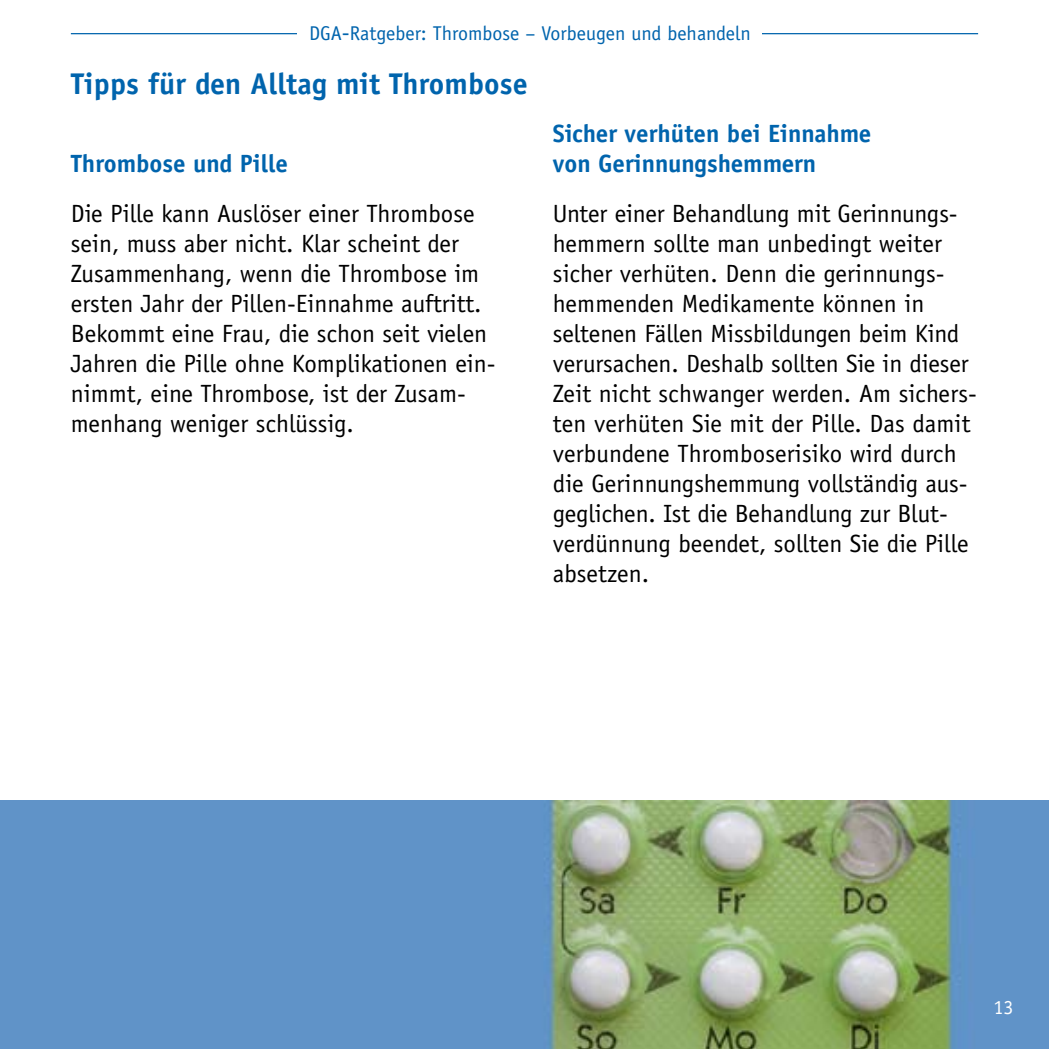
<style>
.page{position:relative;width:1049px;height:1049px;background:#fff}
.page>*{position:absolute;margin:0;border:0;box-sizing:border-box;transform-origin:0 0}
.t1{font:700 30px "Officina Sans LT";letter-spacing:.005em;color:#0064ad}
.t2{font:25px/30px "Officina Sans LT";color:#000}
.t3{font:700 25px/30px "Officina Sans LT";color:#0064ad}
.t4{font:20px "Officina Sans LT";color:#0064ad}
.t5{font:20px "Officina Sans LT";color:#fff}
.s1{font-size:22.5px}
</style>
<div class="page">
<hr style="left:71px;top:33px;width:907px;height:1px;background:#0064ad">
<div style="left:297px;top:23px;width:464px;height:36px;background:#fff"></div>
<img style="left:0;top:801px;width:1049px;height:248px">
<p class="t4" style="left:309px;top:22px;width:443px">DGA<span class="s1">-</span>Ratgeber: Thrombose – Vorbeugen und behandeln</p>
<p class="t1" style="left:71px;top:66px;width:458px">Tipps für den Alltag mit Thrombose</p>
<p class="t3" style="left:71px;top:148px;width:219px">Thrombose und Pille</p>
<p class="t2" style="left:71px;top:199px;width:426px">Die Pille kann Auslöser einer Thrombose sein, muss aber nicht. Klar scheint der Zusammenhang, wenn die Thrombose im ersten Jahr der Pillen-Einnahme auftritt.<br>Bekommt eine Frau, die schon seit vielen Jahren die Pille ohne Komplikationen ein&shy;nimmt, eine Thrombose, ist der Zusam&shy;menhang weniger schlüssig.</p>
<p class="t3" style="left:553px;top:118px;width:320px">Sicher verhüten bei Einnahme von Gerinnungshemmern</p>
<p class="t2" style="left:553px;top:199px;width:426px">Unter einer Behandlung mit Gerinnungs&shy;hemmern sollte man unbedingt weiter sicher verhüten. Denn die gerinnungs&shy;hemmenden Medikamente können in seltenen Fällen Missbildungen beim Kind verursachen. Deshalb sollten Sie in dieser Zeit nicht schwanger werden. Am sichers&shy;ten verhüten Sie mit der Pille. Das damit verbundene Thromboserisiko wird durch die Gerinnungshemmung vollständig aus&shy;geglichen. Ist die Behandlung zur Blut&shy;verdünnung beendet, sollten Sie die Pille absetzen.</p>
<p class="t5" style="left:993px;top:996px;width:21px">13</p>
</div>
